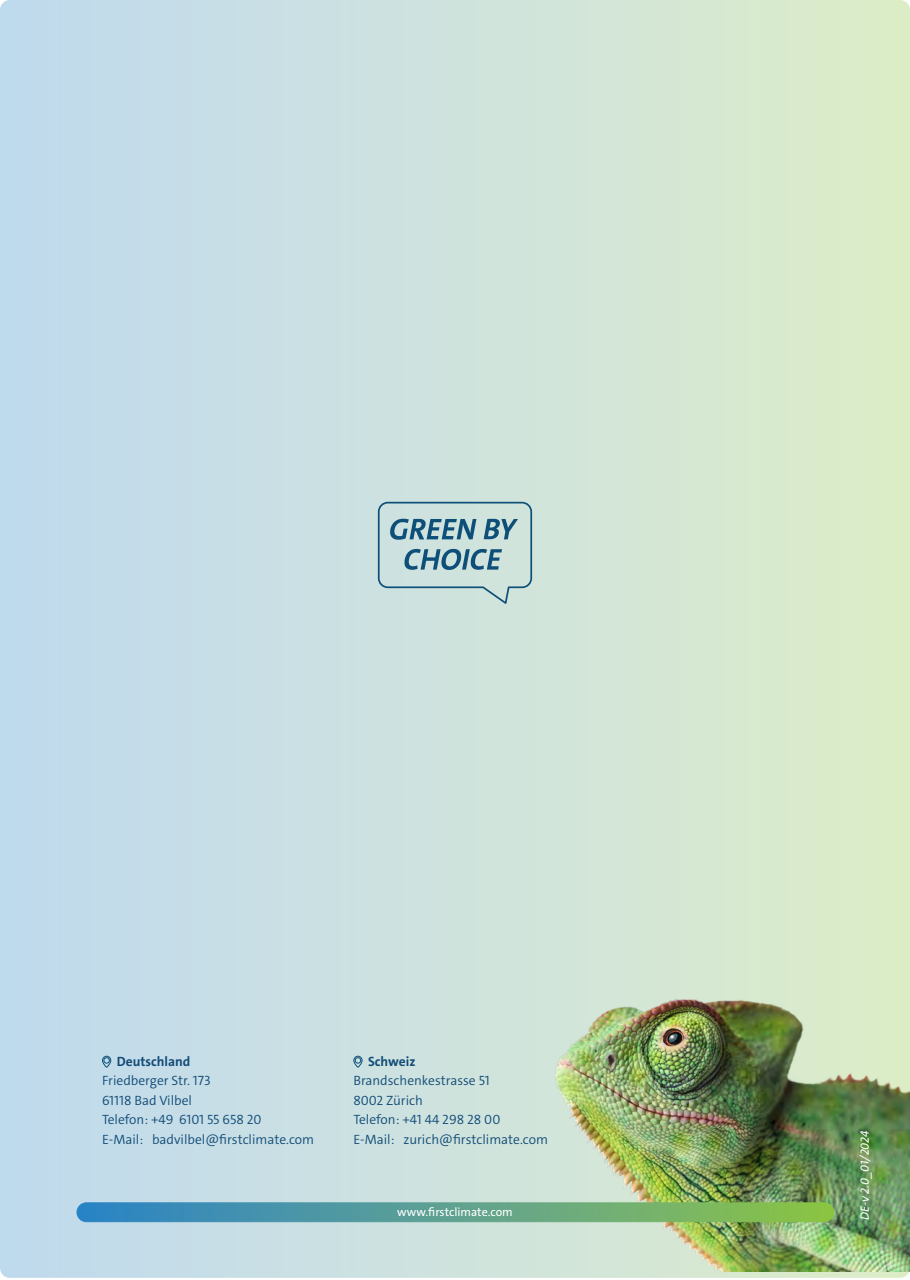
<style>
.page{position:relative;width:910px;height:1280px;background:#fff}
.page>*{position:absolute;margin:0;border:0;box-sizing:border-box;transform-origin:0 0}
.t1{font:300 13.5px "The Sans C4 s";color:#124c77}
.t2{font:700 13.5px "The Sans C4 s";color:#124c77}
.t3{font:12px "The Sans C4 s";color:#fff}
.t4{font:italic 12px "The Sans C4 s";letter-spacing:-.015em;color:#fff}
</style>
<div class="page">
<div style="left:0;top:0;width:910px;height:1278px;background:linear-gradient(to right,#c0d9ef,#ddedc9);border-radius:10px"></div>
<img style="left:503px;top:945px;width:407px;height:326px">
<svg style="left:102px;top:1055px;width:10px;height:13px"></svg>
<svg style="left:353px;top:1055px;width:10px;height:13px"></svg>
<svg style="left:377px;top:501px;width:156px;height:105px;background:#afcacc"></svg>
<div style="left:77px;top:1203px;width:757px;height:19px;background:linear-gradient(to right,#2d82cc,#8ec34b);border-radius:9px"></div>
<div style="left:77px;top:1202px;width:757px;height:20px;border:1px solid #fff;border-radius:9px"></div>
<p class="t2" style="left:117px;top:1052px;width:75px">Deutschland</p>
<p class="t1" style="left:102px;top:1072px;width:110px">Friedberger Str. 173</p>
<p class="t1" style="left:102px;top:1091px;width:92px">61118 Bad Vilbel</p>
<p class="t1" style="left:102px;top:1111px;width:161px">Telefon: +49 6101 55 658 20</p>
<p class="t1" style="left:102px;top:1130px;width:214px">E-Mail: badvilbel@firstclimate.com</p>
<p class="t2" style="left:368px;top:1052px;width:49px">Schweiz</p>
<p class="t1" style="left:353px;top:1072px;width:138px">Brandschenkestrasse 51</p>
<p class="t1" style="left:353px;top:1091px;width:71px">8002 Zürich</p>
<p class="t1" style="left:353px;top:1111px;width:149px">Telefon: +41 44 298 28 00</p>
<p class="t1" style="left:353px;top:1130px;width:196px">E-Mail: zurich@firstclimate.com</p>
<p class="t3" style="left:397px;top:1204px;width:117px">www.firstclimate.com</p>
<p class="t4" style="left:857px;top:1220px;width:91px;rotate:-90deg">DE-v 2.0_01/2024</p>
</div>
